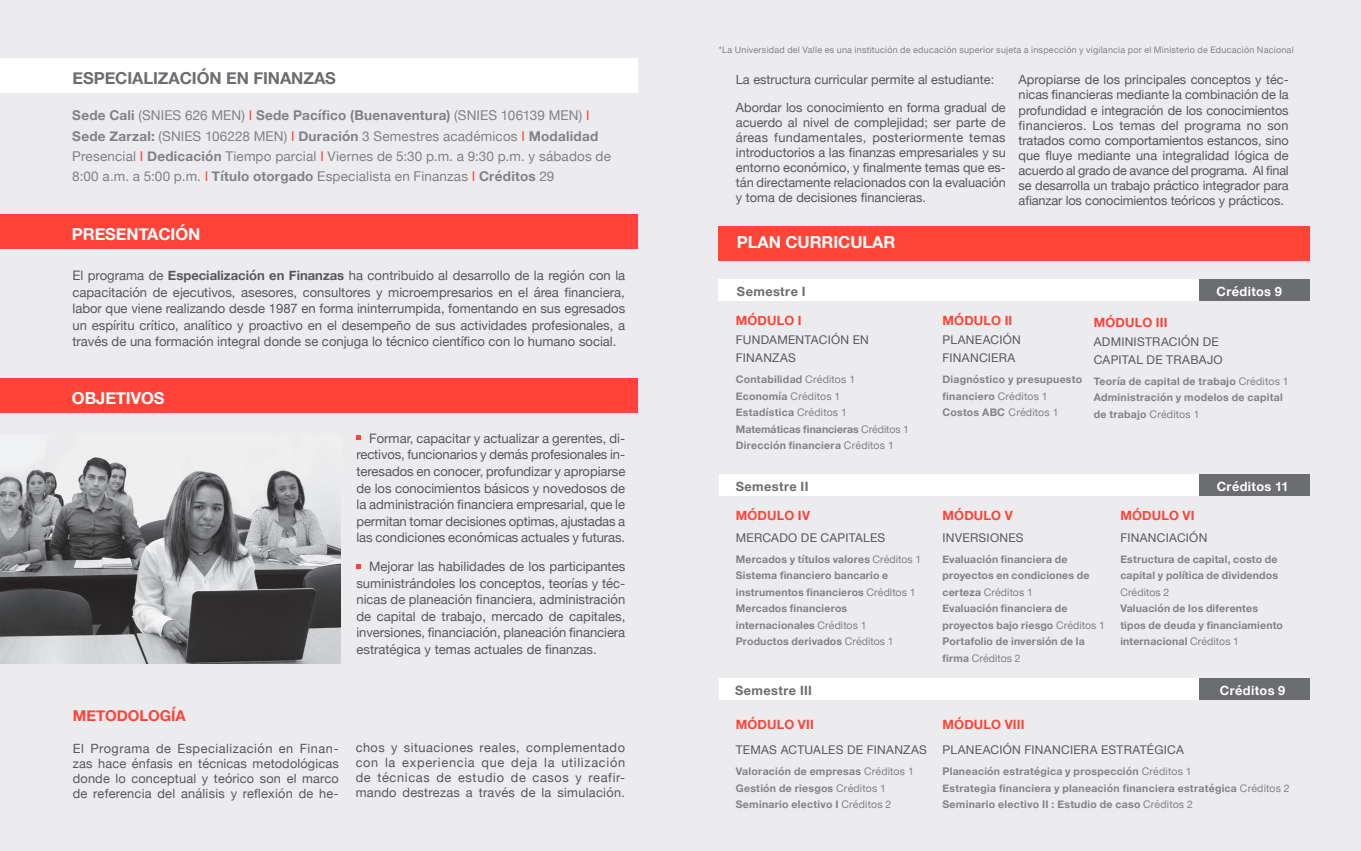
<style>
.page{position:relative;width:1361px;height:851px;background:#fff}
.page>*{position:absolute;margin:0;border:0;box-sizing:border-box;transform-origin:0 0}
.texto_maestro{font:700 16.5px "Helvetica Neue";letter-spacing:-.005em;color:#fff}
.texto_maestro-2{font:700 16.5px "Helvetica Neue";letter-spacing:-.005em;color:#6c6d70}
.texto_maestro-3{font:700 15px "Helvetica Neue";letter-spacing:-.005em;color:#ff4338}
.texto_maestro-4{font:13.5px/20.2px "Helvetica Neue";letter-spacing:.01em;color:#808285}
.texto_maestro-5{font:13.05px/16.5px "Helvetica Neue";color:#57585a;text-align:justify}
.texto_maestro-6{font:12.75px/15px "Helvetica Neue";color:#57585a;text-align:justify}
.texto_maestro-7{font:700 12.75px "Helvetica Neue";letter-spacing:.015em;color:#ff4338}
.texto_maestro-8{font:700 12.75px "Helvetica Neue";letter-spacing:.03em;color:#6c6d70}
.texto_maestro-9{font:700 12.75px "Helvetica Neue";letter-spacing:.03em;color:#fff}
.texto_maestro-10{font:12px/18px "Helvetica Neue";letter-spacing:.025em;color:#57585a}
.texto_maestro-11{font:700 10.5px/16.5px "Helvetica Neue";letter-spacing:.02em;color:#808285}
.texto_maestro-12{font:10.5px "Helvetica Neue";letter-spacing:.02em;color:#808285}
.texto_maestro-13{font:9px "Helvetica Neue";letter-spacing:.025em;color:#808285}
.s1{font-weight:700}
.s2{color:#ff4338}
.s3{font-weight:400}
</style>
<div class="page">
<div style="left:680px;top:0;width:681px;height:850px;background:#ececee"></div>
<div style="left:0;top:0;width:680px;height:850px;background:#ececee"></div>
<div style="left:0;top:215px;width:637px;height:34px;background:#ff4338"></div>
<div style="left:0;top:378px;width:637px;height:34px;background:#ff4338"></div>
<div style="left:719px;top:226px;width:591px;height:34px;background:#ff4438"></div>
<div style="left:719px;top:279px;width:583px;height:22px;background:#fff"></div>
<div style="left:719px;top:474px;width:584px;height:21px;background:#fff"></div>
<div style="left:719px;top:678px;width:581px;height:21px;background:#fff"></div>
<div style="left:1199px;top:279px;width:111px;height:22px;background:#6c6d70"></div>
<div style="left:1199px;top:474px;width:111px;height:21px;background:#6c6d70"></div>
<div style="left:1199px;top:678px;width:111px;height:21px;background:#6c6d70"></div>
<div style="left:0;top:59px;width:637px;height:34px;background:#fff"></div>
<svg style="left:356px;top:564px;width:5px;height:4px"></svg>
<svg style="left:356px;top:435px;width:5px;height:4px"></svg>
<img style="left:0;top:457px;width:340px;height:206px">
<p class="texto_maestro-2" style="left:73px;top:65px;width:265px">ESPECIALIZACIÓN EN FINANZAS</p>
<p class="texto_maestro-4" style="left:72px;top:106px;width:540px"><span class="s1">Sede Cali</span> (SNIES 626 MEN) <span class="s2">Ι</span> <span class="s1">Sede Pacífico (Buenaventura)</span> (SNIES 106139 MEN) <span class="s2">Ι </span><span class="s1">Sede Zarzal:</span> (SNIES 106228 MEN) <span class="s2">Ι</span> <span class="s1">Duración</span> 3 Semestres académicos <span class="s2">Ι</span> <span class="s1">Modalidad </span>Presencial <span class="s2">Ι</span> <span class="s1">Dedicación</span> Tiempo parcial <span class="s2">Ι</span> Viernes de 5:30 p.m. a 9:30 p.m. y sábados de 8:00 a.m. a 5:00 p.m. <span class="s2">Ι</span> <span class="s1">Título otorgado</span> Especialista en Finanzas <span class="s2">Ι</span> <span class="s1">Créditos</span> 29</p>
<p class="texto_maestro" style="left:72px;top:221px;width:130px">PRESENTACIÓN</p>
<p class="texto_maestro-5" style="left:72px;top:268px;width:554px">El programa de <span class="s1">Especialización en Finanzas</span> ha contribuido al desarrollo de la región con la capacitación de ejecutivos, asesores, consultores y microempresarios en el área financiera, labor que viene realizando desde 1987 en forma ininterrumpida, fomentando en sus egresados un espíritu crítico, analítico y proactivo en el desempeño de sus actividades profesionales, a través de una formación integral donde se conjuga lo técnico científico con lo humano social.</p>
<p class="texto_maestro" style="left:72px;top:385px;width:94px">OBJETIVOS</p>
<p class="texto_maestro-5" style="left:356px;top:431px;width:270px;text-indent:13px">Formar, capacitar y actualizar a gerentes, di&shy;rectivos, funcionarios y demás profesionales in&shy;teresados en conocer, profundizar y apropiarse de los conocimientos básicos y novedosos de la administración financiera empresarial, que le permitan tomar decisiones optimas, ajustadas a las condiciones económicas actuales y futuras.</p>
<p class="texto_maestro-5" style="left:356px;top:559px;width:270px;text-indent:13px">Mejorar las habilidades de los participantes suministrándoles los conceptos, teorías y téc&shy;nicas de planeación financiera, administración de capital de trabajo, mercado de capitales, inversiones, financiación, planeación financiera estratégica y temas actuales de finanzas.</p>
<p class="texto_maestro-3" style="left:73px;top:703px;width:114px">METODOLOGÍA</p>
<p class="texto_maestro-6" style="left:73px;top:742px;width:267px">El Programa de Especialización en Finan&shy;zas hace énfasis en técnicas metodológicas donde lo conceptual y teórico son el marco de referencia del análisis y reflexión de he-</p>
<p class="texto_maestro-6" style="left:356px;top:740px;width:271px">chos y situaciones reales, complementado con la experiencia que deja la utilización de técnicas de estudio de casos y reafir&shy;mando destrezas a través de la simulación.</p>
<p class="texto_maestro-13" style="left:719px;top:43px;width:576px">*La Universidad del Valle es una institución de educación superior sujeta a inspección y vigilancia por el Ministerio de Educación Nacional</p>
<p class="texto_maestro-6" style="left:736px;top:73px;width:260px">La estructura curricular permite al estudiante:</p>
<p class="texto_maestro-6" style="left:736px;top:101px;width:271px">Abordar los conocimiento en forma gradual de acuerdo al nivel de complejidad; ser parte de áreas fundamentales, posteriormente temas introductorios a las finanzas empresariales y su entorno económico, y finalmente temas que es&shy;tán directamente relacionados con la evaluación y toma de decisiones financieras.</p>
<p class="texto_maestro" style="left:737px;top:229px;width:160px">PLAN CURRICULAR</p>
<p class="texto_maestro-6" style="left:1018px;top:73px;width:272px">Apropiarse de los principales conceptos y téc&shy;nicas financieras mediante la combinación de la profundidad e integración de los conocimientos financieros. Los temas del programa no son tratados como comportamientos estancos, sino que fluye mediante una integralidad lógica de acuerdo al grado de avance del programa. Al final se desarrolla un trabajo práctico integrador para afianzar los conocimientos teóricos y prácticos.</p>
<p class="texto_maestro-8" style="left:737px;top:282px;width:70px">Semestre I</p>
<p class="texto_maestro-9" style="left:1216px;top:282px;width:67px">Créditos 9</p>
<p class="texto_maestro-7" style="left:736px;top:310px;width:67px">MÓDULO I</p>
<p class="texto_maestro-10" style="left:736px;top:331px;width:135px">FUNDAMENTACIÓN EN<br>FINANZAS</p>
<p class="texto_maestro-11" style="left:736px;top:371px;width:121px">Contabilidad <span class="s3">Créditos 1</span></p>
<p class="texto_maestro-12" style="left:736px;top:388px;width:106px"><span class="s1">Economía</span> Créditos 1</p>
<p class="texto_maestro-11" style="left:736px;top:404px;width:113px">Estadística <span class="s3">Créditos 1</span></p>
<p class="texto_maestro-11" style="left:736px;top:421px;width:175px">Matemáticas financieras <span class="s3">Créditos 1<br></span>Dirección financiera <span class="s3">Créditos 1</span></p>
<p class="texto_maestro-8" style="left:736px;top:476px;width:74px">Semestre II</p>
<p class="texto_maestro-7" style="left:736px;top:505px;width:76px">MÓDULO IV</p>
<p class="texto_maestro-10" style="left:736px;top:529px;width:151px">MERCADO DE CAPITALES</p>
<p class="texto_maestro-11" style="left:736px;top:550px;width:187px">Mercados y títulos valores <span class="s3">Créditos 1<br></span>Sistema financiero bancario e instrumentos financieros <span class="s3">Créditos 1<br></span>Mercados financieros internacionales <span class="s3">Créditos 1<br></span>Productos derivados <span class="s3">Créditos 1</span></p>
<p class="texto_maestro-8" style="left:735px;top:680px;width:78px">Semestre III</p>
<p class="texto_maestro-7" style="left:736px;top:714px;width:80px">MÓDULO VII</p>
<p class="texto_maestro-10" style="left:736px;top:741px;width:193px">TEMAS ACTUALES DE FINANZAS</p>
<p class="texto_maestro-11" style="left:736px;top:763px;width:180px">Valoración de empresas <span class="s3">Créditos 1<br></span>Gestión de riesgos <span class="s3">Créditos 1<br></span>Seminario electivo I <span class="s3">Créditos 2</span></p>
<p class="texto_maestro-7" style="left:942px;top:310px;width:71px">MÓDULO II</p>
<p class="texto_maestro-10" style="left:942px;top:331px;width:80px">PLANEACIÓN<br>FINANCIERA</p>
<p class="texto_maestro-11" style="left:942px;top:371px;width:141px">Diagnóstico y presupuesto financiero <span class="s3">Créditos 1</span></p>
<p class="texto_maestro-11" style="left:942px;top:404px;width:117px">Costos ABC <span class="s3">Créditos 1</span></p>
<p class="texto_maestro-7" style="left:1093px;top:312px;width:75px">MÓDULO III</p>
<p class="texto_maestro-10" style="left:1093px;top:333px;width:130px">ADMINISTRACIÓN DE<br>CAPITAL DE TRABAJO</p>
<p class="texto_maestro-11" style="left:1093px;top:373px;width:196px">Teoría de capital de trabajo <span class="s3">Créditos 1<br></span>Administración y modelos de capital de trabajo <span class="s3">Créditos 1</span></p>
<p class="texto_maestro-9" style="left:1216px;top:476px;width:73px">Créditos 11</p>
<p class="texto_maestro-7" style="left:942px;top:505px;width:72px">MÓDULO V</p>
<p class="texto_maestro-10" style="left:942px;top:529px;width:83px">INVERSIONES</p>
<p class="texto_maestro-11" style="left:942px;top:550px;width:164px">Evaluación financiera de proyectos en condiciones de certeza <span class="s3">Créditos 1<br></span>Evaluación financiera de proyectos bajo riesgo <span class="s3">Créditos 1<br></span>Portafolio de inversión de la firma <span class="s3">Créditos 2</span></p>
<p class="texto_maestro-7" style="left:1120px;top:505px;width:76px">MÓDULO VI</p>
<p class="texto_maestro-10" style="left:1120px;top:529px;width:89px">FINANCIACIÓN</p>
<p class="texto_maestro-11" style="left:1120px;top:550px;width:164px">Estructura de capital, costo de capital y política de dividendos<br><span class="s3">Créditos 2<br></span>Valuación de los diferentes tipos de deuda y financiamiento internacional <span class="s3">Créditos 1</span></p>
<p class="texto_maestro-9" style="left:1220px;top:680px;width:67px">Créditos 9</p>
<p class="texto_maestro-7" style="left:942px;top:714px;width:84px">MÓDULO VIII</p>
<p class="texto_maestro-10" style="left:942px;top:741px;width:243px">PLANEACIÓN FINANCIERA ESTRATÉGICA</p>
<p class="texto_maestro-11" style="left:942px;top:763px;width:251px">Planeación estratégica y prospección <span class="s3">Créditos 1</span></p>
<p class="texto_maestro-11" style="left:942px;top:779px;width:349px">Estrategia financiera y planeación financiera estratégica <span class="s3">Créditos 2</span></p>
<p class="texto_maestro-11" style="left:942px;top:796px;width:252px">Seminario electivo II : Estudio de caso <span class="s3">Créditos 2</span></p>
</div>
